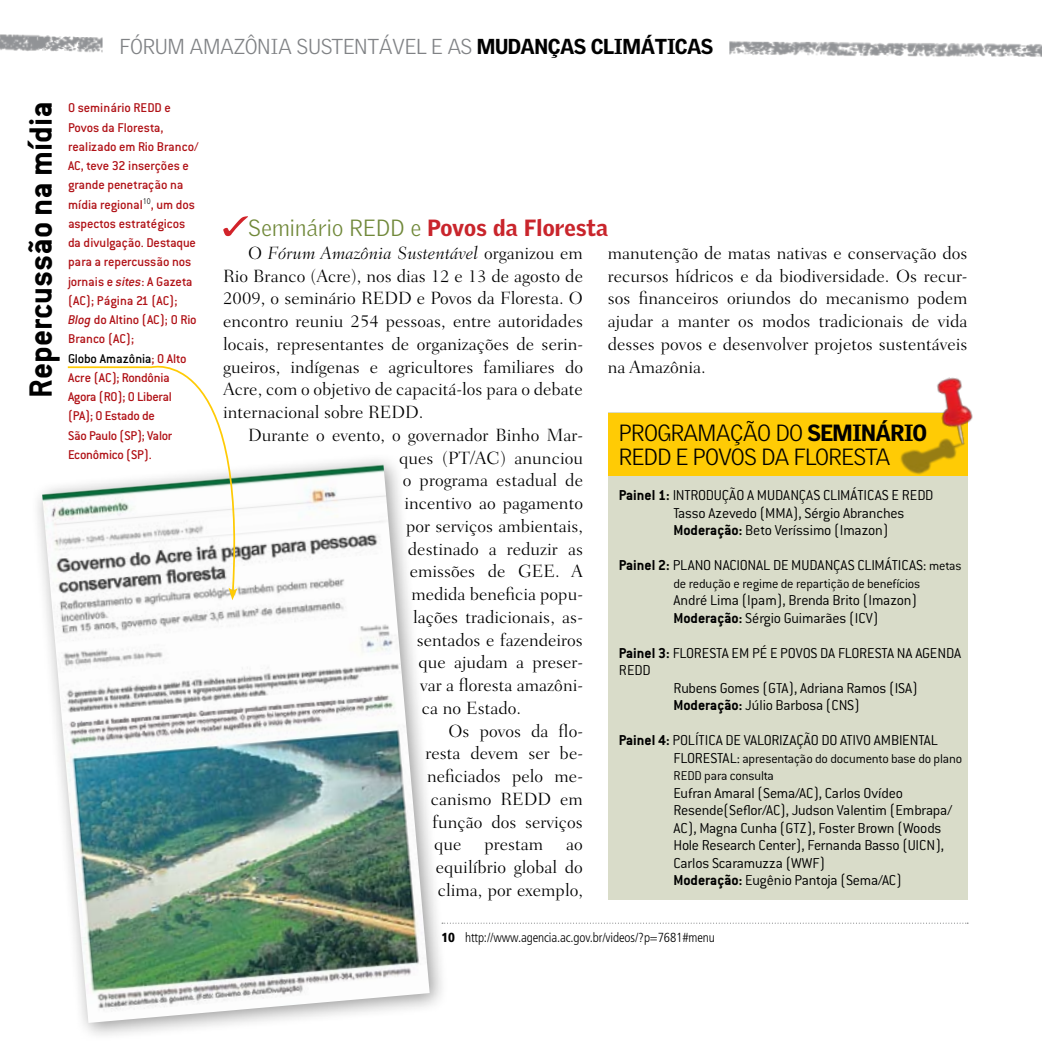
<style>
.page{position:relative;width:1042px;height:1042px;background:#fff}
.page>*{position:absolute;margin:0;border:0;box-sizing:border-box;transform-origin:0 0}
.t1{font:700 35.35px "Conduit ITC";color:#000}
.t2{font:300 22.75px/24.5px "Griffith Gothic";letter-spacing:-.03em;color:#000}
.t3{font:900 22.75px "Griffith Gothic";color:#c9252c}
.t4{font:300 21px "Griffith Gothic";letter-spacing:-.02em;color:#808285}
.t5{font:300 18.03px/22.8px "Fairfield LH";color:#000;text-align:justify}
.t6{font:300 15.75px/17.5px "Conduit ITC";letter-spacing:-.01em;color:#000}
.t7{font:700 15.75px "Conduit ITC";color:#000}
.t8{font:500 14px/19.2px "Conduit ITC";letter-spacing:-.01em;color:#b01116}
.t9{font:300 14px/17.5px "Conduit ITC";letter-spacing:-.015em;color:#000}
.t10{font:300 condensed 13.12px "Frutiger";letter-spacing:-.01em;color:#000}
.s1{font-weight:900;color:#000}
.s2{font-style:italic}
.s3{color:#000}
.s4{font-weight:300;color:#708839}
.s5{font-weight:900}
.s6{font-weight:300}
.s7{font-weight:700}
.s8{font-size:15.75px}
</style>
<div class="page">
<img style="left:0;top:34px;width:103px;height:19px">
<img style="left:729px;top:41px;width:313px;height:16px">
<div style="left:28px;top:450px;width:429px;height:592px;background:#000;opacity:.4"></div>
<img style="left:42px;top:464px;width:388px;height:559px">
<div style="left:608px;top:413px;width:359px;height:487px;background:#d9dcc9"></div>
<div style="left:608px;top:413px;width:359px;height:62px;background:#ffcb05"></div>
<svg style="left:442px;top:923px;width:526px;height:1px"></svg>
<svg style="left:223px;top:216px;width:25px;height:20px"></svg>
<svg style="left:66px;top:365px;width:181px;height:227px"></svg>
<svg style="left:229px;top:588px;width:8px;height:12px"></svg>
<img style="left:884px;top:377px;width:89px;height:104px">
<p class="t4" style="left:120px;top:35px;width:595px">FÓRUM AMAZÔNIA SUSTENTÁVEL E AS <span class="s1">MUDANÇAS CLIMÁTICAS</span></p>
<h1 class="t1" style="left:20px;top:397px;width:297px;rotate:-90deg">Repercussão na mídia</h1>
<p class="t8" style="left:68px;top:98px;width:132px">O seminário REDD e<br>Povos da Floresta, realizado em Rio Branco/<br>AC, teve 32 inserções e grande penetração na mídia regional<sup>10</sup>, um dos aspectos estratégicos da divulgação. Destaque para a repercussão nos jornais e <span class="s2">sites</span>: A Gazeta (AC); Página 21 (AC);<br><span class="s2">Blog</span> do Altino (AC); O Rio<br>Branco (AC);<br><span class="s3">Globo Amazônia</span>; O Alto<br>Acre (AC); Rondônia<br>Agora (RO); O Liberal (PA); O Estado de<br>São Paulo (SP); Valor<br>Econômico (SP).</p>
<p class="t3" style="left:248px;top:214px;width:361px"><span class="s4">SEMINÁRIO REDD E</span> POVOS DA FLORESTA</p>
<p class="t5" style="left:223px;top:242px;width:361px;text-indent:25px">O <span class="s2">Fórum Amazônia Sustentável</span> organizou em Rio Branco (Acre), nos dias 12 e 13 de agosto de 2009, o seminário REDD e Povos da Floresta. O encontro reuniu 254 pessoas, entre autoridades locais, representantes de organizações de serin&shy;gueiros, indígenas e agricultores familiares do Acre, com o objetivo de capacitá-los para o debate internacional sobre REDD.</p>
<p class="t5" style="left:248px;top:424px;width:336px">Durante o evento, o governador Binho Mar-</p>
<p class="t5" style="left:399px;top:446px;width:185px">ques (PT/AC) anunciou</p>
<p class="t5" style="left:403px;top:469px;width:182px">o programa estadual de</p>
<p class="t5" style="left:404px;top:492px;width:180px">incentivo ao pagamento</p>
<p class="t5" style="left:406px;top:515px;width:178px">por serviços ambientais,</p>
<p class="t5" style="left:408px;top:537px;width:177px">destinado a reduzir as</p>
<p class="t5" style="left:410px;top:560px;width:175px">emissões de GEE. A</p>
<p class="t5" style="left:411px;top:583px;width:173px">medida beneficia popu-</p>
<p class="t5" style="left:413px;top:606px;width:171px">lações tradicionais, as-</p>
<p class="t5" style="left:417px;top:628px;width:168px">sentados e fazendeiros</p>
<p class="t5" style="left:418px;top:651px;width:166px">que ajudam a preser-</p>
<p class="t5" style="left:420px;top:674px;width:164px">var a floresta amazôni-</p>
<p class="t5" style="left:422px;top:697px;width:101px">ca no Estado.</p>
<p class="t5" style="left:448px;top:719px;width:136px">Os povos da flo-</p>
<p class="t5" style="left:425px;top:742px;width:159px">resta devem ser be-</p>
<p class="t5" style="left:427px;top:765px;width:157px">neficiados pelo me-</p>
<p class="t5" style="left:431px;top:788px;width:154px">canismo REDD em</p>
<p class="t5" style="left:432px;top:810px;width:152px">função dos serviços</p>
<p class="t5" style="left:434px;top:833px;width:29px">que</p>
<p class="t5" style="left:484px;top:833px;width:60px">prestam</p>
<p class="t5" style="left:436px;top:833px;width:149px;text-indent:130px">ao equilíbrio global do clima, por exemplo,</p>
<p class="t5" style="left:608px;top:242px;width:361px">manutenção de matas nativas e conservação dos recursos hídricos e da biodiversidade. Os recur&shy;sos financeiros oriundos do mecanismo podem ajudar a manter os modos tradicionais de vida desses povos e desenvolver projetos sustentáveis na Amazônia.</p>
<p class="t2" style="left:619px;top:420px;width:310px">PROGRAMAÇÃO DO <span class="s5">SEMINÁRIO<br></span>RE DD E POVOS DA FLORESTA</p>
<p class="t7" style="left:619px;top:486px;width:65px">Painel 1: <span class="s6">Intro</span></p>
<p class="t6" style="left:706px;top:487px;width:132px">dução a Mudanças Climáticas</p>
<p class="t6" style="left:673px;top:487px;width:252px;text-indent:218px">e REDD<br>Tasso Azevedo (MMA), Sérgio Abranches<br><span class="s7">Moderação:</span> Beto Veríssimo (Imazon)</p>
<p class="t7" style="left:619px;top:556px;width:70px">Painel 2: <span class="s6">Plano</span></p>
<p class="t6" style="left:714px;top:557px;width:17px">Nacional</p>
<p class="t6" style="left:773px;top:557px;width:99px">de Mudanças Climáticas</p>
<p class="t9" style="left:923px;top:557px;width:40px"><span class="s8">:</span> metas</p>
<p class="t9" style="left:673px;top:575px;width:248px">de redução e regime de repartição de benefícios</p>
<p class="t6" style="left:673px;top:592px;width:245px">André Lima (Ipam), Brenda Brito (Imazon)<br><span class="s7">Moderação:</span> Sérgio Guimarães (ICV)</p>
<p class="t7" style="left:619px;top:644px;width:69px">Painel 3: <span class="s6">Floresta</span></p>
<p class="t6" style="left:731px;top:644px;width:115px">em pé epovos dafloresta</p>
<p class="t6" style="left:897px;top:644px;width:27px">na agen</p>
<p class="t6" style="left:946px;top:644px;width:16px">da</p>
<p class="t6" style="left:619px;top:662px;width:24px">REDD</p>
<p class="t6" style="left:673px;top:679px;width:246px">Rubens Gomes (GTA), Adriana Ramos (ISA)<br><span class="s7">Moderação:</span> Júlio Barbosa (CNS)</p>
<p class="t7" style="left:619px;top:731px;width:87px">Painel 4: <span class="s6">Política</span></p>
<p class="t6" style="left:725px;top:732px;width:32px">de valori</p>
<p class="t6" style="left:782px;top:732px;width:100px">zação do ativo ambiental</p>
<p class="t6" style="left:673px;top:749px;width:8px">florestal</p>
<p class="t9" style="left:673px;top:750px;width:290px;text-indent:63px"><span class="s8">:</span> apresentação do documento base do plano<br>REDD para consulta</p>
<p class="t6" style="left:673px;top:784px;width:280px">Eufran Amaral (Sema/AC), Carlos Ovídeo Resende(Seflor/AC), Judson Valentim (Embrapa/ AC), Magna Cunha (GTZ), Foster Brown (Woods Hole Research Center), Fernanda Basso (UICN), Carlos Scaramuzza (WWF)<br><span class="s7">Moderação:</span> Eugênio Pantoja (Sema/AC)</p>
<p class="t10" style="left:441px;top:929px;width:275px"><span class="s5">10</span> http://www.agencia.ac.gov.br/videos/?p=7681#menu</p>
</div>
